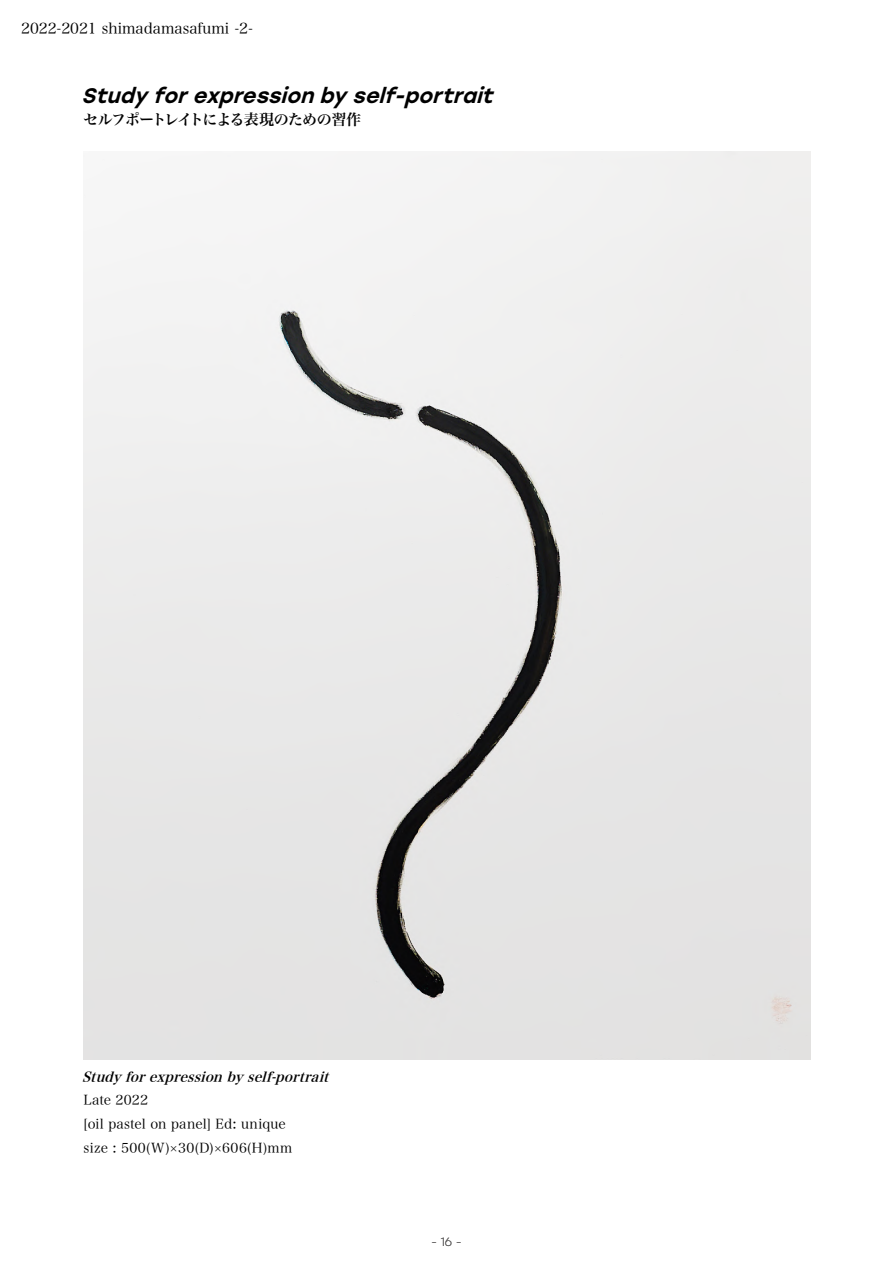
<style>
.page{position:relative;width:893px;height:1263px;background:#fff}
.page>*{position:absolute;margin:0;border:0;box-sizing:border-box;transform-origin:0 0}
.t1{font:italic 500 21px "Stolzl";color:#000}
.t2{font:15px "Hira Min Pro W3";color:#000}
.t3{font:15px "Hira Min Pro W6";letter-spacing:-.07em;color:#000}
.t4{font:13.5px/23.7px "Hira Min Pro W3";letter-spacing:.015em;color:#000}
.t5{font:italic 13.5px "Hira Min Pro W6";color:#000}
.t6{font:300 12px "Stolzl";color:#595757}
</style>
<div class="page">
<img style="left:84px;top:151px;width:726px;height:909px">
<p class="t2" style="left:21px;top:16px;width:233px">2022-2021 shimadamasafumi -2-</p>
<h1 class="t1" style="left:82px;top:81px;width:420px">Studyforexpressionbyself-portrait</h1>
<p class="t3" style="left:84px;top:106px;width:279px">セルフポートレイトによる表現のための習作</p>
<p class="t5" style="left:82px;top:1065px;width:253px">Studyforexpressionbyself-portrait</p>
<p class="t4" style="left:84px;top:1087px;width:210px">Late 2022<br>[oil pastel on panel] Ed: unique size : 500(W)×30(D)×606(H)mm</p>
<p class="t6" style="left:431px;top:1233px;width:32px">- 16 -</p>
</div>
